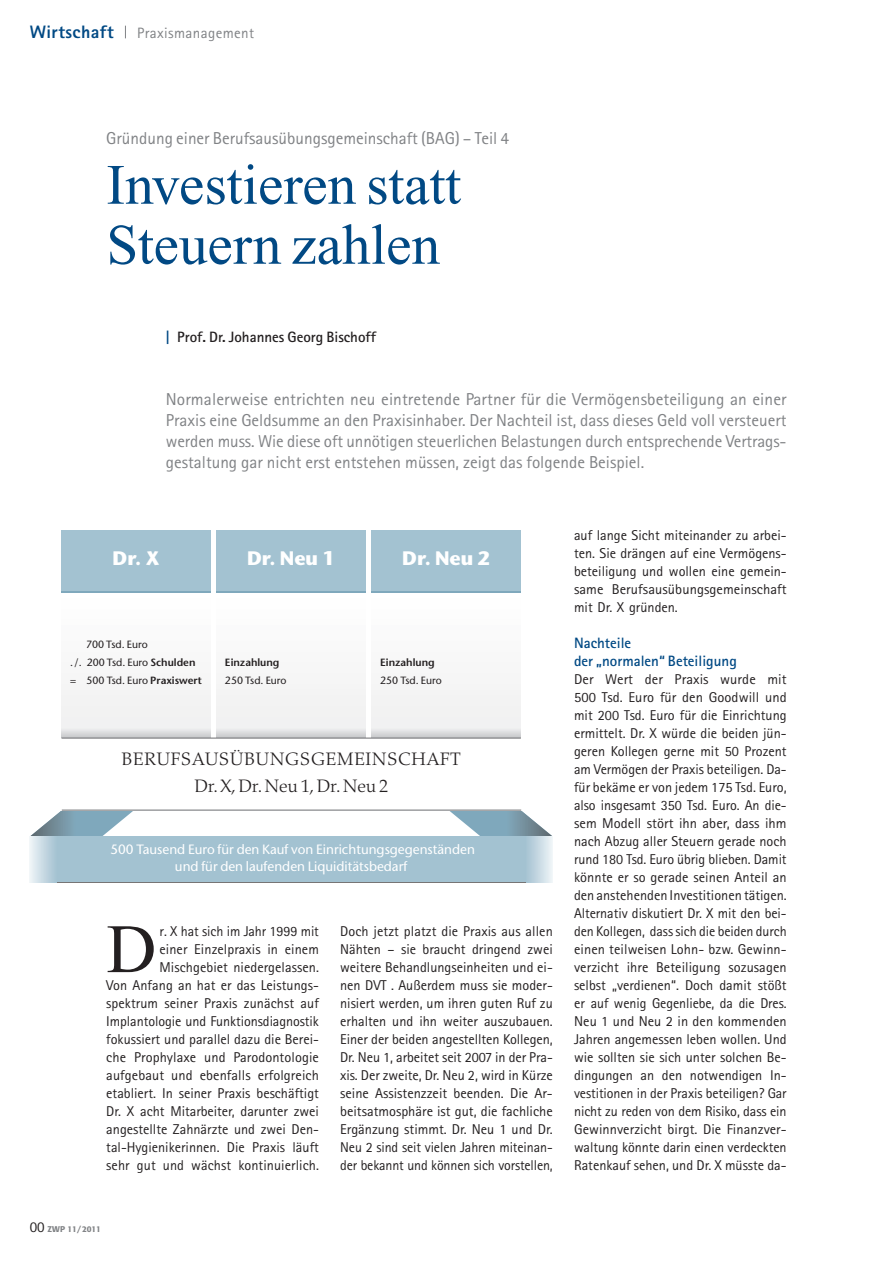
<style>
.page{position:relative;width:893px;height:1263px;background:#fff}
.page>*{position:absolute;margin:0;border:0;box-sizing:border-box;transform-origin:0 0}
.t1{font:69.15px "Times New Roman";color:#231f20}
.t2{font:57px/60px "Times New Roman";color:#014984}
.t3{font:700 19.5px "Stone Sans";color:#fff}
.t4{font:300 18px/27px "Palatino";letter-spacing:.05em;color:#231f20;text-align:center}
.t5{font:800 18px "Rotis Sans Serif";letter-spacing:.025em;color:#014984}
.t6{font:17.25px/21px "Rotis Sans Serif";color:#808285;text-align:justify}
.t7{font:700 15px/18px "Rotis Sans Serif";color:#014984}
.t8{font:700 15px "Rotis Sans Serif";color:#231f20}
.t9{font:15px "Rotis Sans Serif";letter-spacing:.025em;color:#808285}
.t10{font:14.25px/18px "Rotis Sans Serif";color:#231f20;text-align:justify}
.t11{font:13.5px/16.2px "Stone Sans";color:#fff;text-align:center}
.t12{font:10.5px/18px "Stone Sans";color:#231f20}
.t13{font:600 10.5px "Stone Sans";color:#231f20}
.t14{font:500 8.25px "Formata";letter-spacing:-.005em;color:#808285}
.s1{color:#014984}
.s2{font-weight:600}
.s3{font-family:"Rotis Sans Serif";font-weight:400;font-size:15px;color:#231f20}
</style>
<div class="page">
<svg style="left:371px;top:594px;width:150px;height:162px"></svg>
<svg style="left:216px;top:594px;width:150px;height:162px"></svg>
<svg style="left:62px;top:594px;width:149px;height:162px"></svg>
<svg style="left:76px;top:811px;width:57px;height:25px"></svg>
<img style="left:30px;top:810px;width:46px;height:26px">
<svg style="left:125px;top:26px;width:1px;height:12px"></svg>
<hr style="left:30px;top:882px;width:523px;height:1px;background:#231f20">
<div style="left:30px;top:738px;width:523px;height:72px;background:#fff"></div>
<div style="left:30px;top:836px;width:523px;height:46px;background:#a3c2d1"></div>
<img style="left:30px;top:836px;width:23px;height:46px">
<hr style="left:62px;top:810px;width:459px;height:1px;background:#6c6d70">
<hr style="left:62px;top:738px;width:459px;height:1px;background:#6c6d70">
<svg style="left:441px;top:809px;width:112px;height:74px"></svg>
<div style="left:62px;top:531px;width:149px;height:61px;background:#a3c2d1"></div>
<div style="left:216px;top:531px;width:150px;height:61px;background:#a3c2d1"></div>
<div style="left:371px;top:531px;width:150px;height:61px;background:#a3c2d1"></div>
<hr style="left:62px;top:591px;width:149px;height:1px;background:#7fa8bc">
<hr style="left:216px;top:591px;width:150px;height:1px;background:#7fa8bc">
<hr style="left:371px;top:591px;width:150px;height:1px;background:#7fa8bc">
<p class="t5" style="left:30px;top:26px;width:85px">Wirtschaft</p>
<p class="t9" style="left:137px;top:28px;width:118px">Praxismanagement</p>
<p class="t6" style="left:106px;top:129px;width:404px">Gründung einer Berufsausübungsgemeinschaft (BAG) – Teil 4</p>
<h2 class="t2" style="left:106px;top:160px;width:356px">Investieren statt<br>Steuern zahlen</h2>
<p class="t8" style="left:166px;top:332px;width:212px"><span class="s1">|</span> Prof. Dr. Johannes Georg Bischoff</p>
<p class="t6" style="left:166px;top:390px;width:622px">Normalerweise entrichten neu eintretende Partner für die Vermögensbeteiligung an einer Praxis eine Geldsumme an den Praxisinhaber. Der Nachteil ist, dass dieses Geld voll versteuert werden muss. Wie diese oft unnötigen steuerlichen Belastungen durch entsprechende Vertrags&shy;gestaltung gar nicht erst entstehen müssen, zeigt das folgende Beispiel.</p>
<h3 class="t3" style="left:113px;top:550px;width:49px">Dr. X</h3>
<h3 class="t3" style="left:247px;top:550px;width:89px">Dr. Neu 1</h3>
<h3 class="t3" style="left:402px;top:550px;width:89px">Dr. Neu 2</h3>
<p class="t12" style="left:70px;top:636px;width:133px;text-indent:16px">700 Tsd. Euro<br>./. 200 Tsd. Euro <span class="s2">Schulden </span>= 500 Tsd. Euro <span class="s2">Praxiswert</span></p>
<p class="t13" style="left:225px;top:658px;width:56px">Einzahlung</p>
<p class="t12" style="left:225px;top:672px;width:63px">250 Tsd. Euro</p>
<p class="t13" style="left:380px;top:658px;width:56px">Einzahlung</p>
<p class="t12" style="left:380px;top:672px;width:63px">250 Tsd. Euro</p>
<p class="t4" style="left:122px;top:747px;width:340px">BERUFSAUSÜBUNGSGEMEINSCHAFT<br>Dr.X,Dr.Neu 1,Dr.Neu 2</p>
<p class="t11" style="left:110px;top:843px;width:366px">500 Tausend Euro für den Kauf von Einrichtungsgegenständen und für den laufenden Liquiditätsbedarf</p>
<p class="t10" style="left:106px;top:924px;width:214px;text-align:right">r. X hat sich im Jahr 1999 mit<br>einer Einzelpraxis in einem Mischgebiet niedergelassen.<br>Von Anfang an hat er das Leistungs&shy;spektrum seiner Praxis zunächst auf Implantologie und Funktionsdiagnostik fokussiert und parallel dazu die Berei&shy;che Prophylaxe und Parodontologie aufgebaut und ebenfalls erfolgreich etabliert. In seiner Praxis beschäftigt Dr. X acht Mitarbeiter, darunter zwei angestellte Zahnärzte und zwei Den&shy;tal-Hygienikerinnen. Die Praxis läuft sehr gut und wächst kontinuierlich.</p>
<p class="t10" style="left:340px;top:924px;width:214px">Doch jetzt platzt die Praxis aus allen Nähten – sie braucht dringend zwei weitere Behandlungseinheiten und ei&shy;nen DVT . Außerdem muss sie moder&shy;nisiert werden, um ihren guten Ruf zu erhalten und ihn weiter auszubauen.<br>Einer der beiden angestellten Kollegen, Dr. Neu 1, arbeitet seit 2007 in der Pra&shy;xis. Der zweite, Dr. Neu 2, wird in Kürze seine Assistenzzeit beenden. Die Ar&shy;beitsatmosphäre ist gut, die fachliche Ergänzung stimmt. Dr. Neu 1 und Dr.<br>Neu 2 sind seit vielen Jahren miteinan&shy;der bekannt und können sich vorstellen,</p>
<h1 class="t1" style="left:106px;top:924px;width:51px">D</h1>
<p class="t14" style="left:30px;top:1226px;width:73px"><span class="s3">00</span> ZWP 11/2011</p>
<p class="t10" style="left:574px;top:528px;width:214px">auf lange Sicht miteinander zu arbei&shy;ten. Sie drängen auf eine Vermögens&shy;beteiligung und wollen eine gemein&shy;same Berufsausübungsgemeinschaft mit Dr. X gründen.</p>
<p class="t7" style="left:574px;top:635px;width:164px">Nachteile<br>der „normalen“ Beteiligung</p>
<p class="t10" style="left:574px;top:672px;width:214px">Der Wert der Praxis wurde mit 500 Tsd. Euro für den Goodwill und mit 200 Tsd. Euro für die Einrichtung ermittelt. Dr. X würde die beiden jün&shy;geren Kollegen gerne mit 50 Prozent am Vermögen der Praxis beteiligen. Da&shy;für bekäme er von jedem 175 Tsd. Euro, also insgesamt 350 Tsd. Euro. An die&shy;sem Modell stört ihn aber, dass ihm nach Abzug aller Steuern gerade noch rund 180 Tsd. Euro übrig blieben. Damit könnte er so gerade seinen Anteil an den anstehenden Investitionen tätigen.<br>Alternativ diskutiert Dr. X mit den bei&shy;den Kollegen, dass sich die beiden durch einen teilweisen Lohn- bzw. Gewinn&shy;verzicht ihre Beteiligung sozusagen selbst „verdienen“. Doch damit stößt er auf wenig Gegenliebe, da die Dres.<br>Neu 1 und Neu 2 in den kommenden Jahren angemessen leben wollen. Und wie sollten sie sich unter solchen Be&shy;dingungen an den notwendigen In&shy;vestitionen in der Praxis beteiligen? Gar nicht zu reden von dem Risiko, dass ein Gewinnverzicht birgt. Die Finanzver&shy;waltung könnte darin einen verdeckten Ratenkauf sehen, und Dr. X müsste da-</p>
</div>
